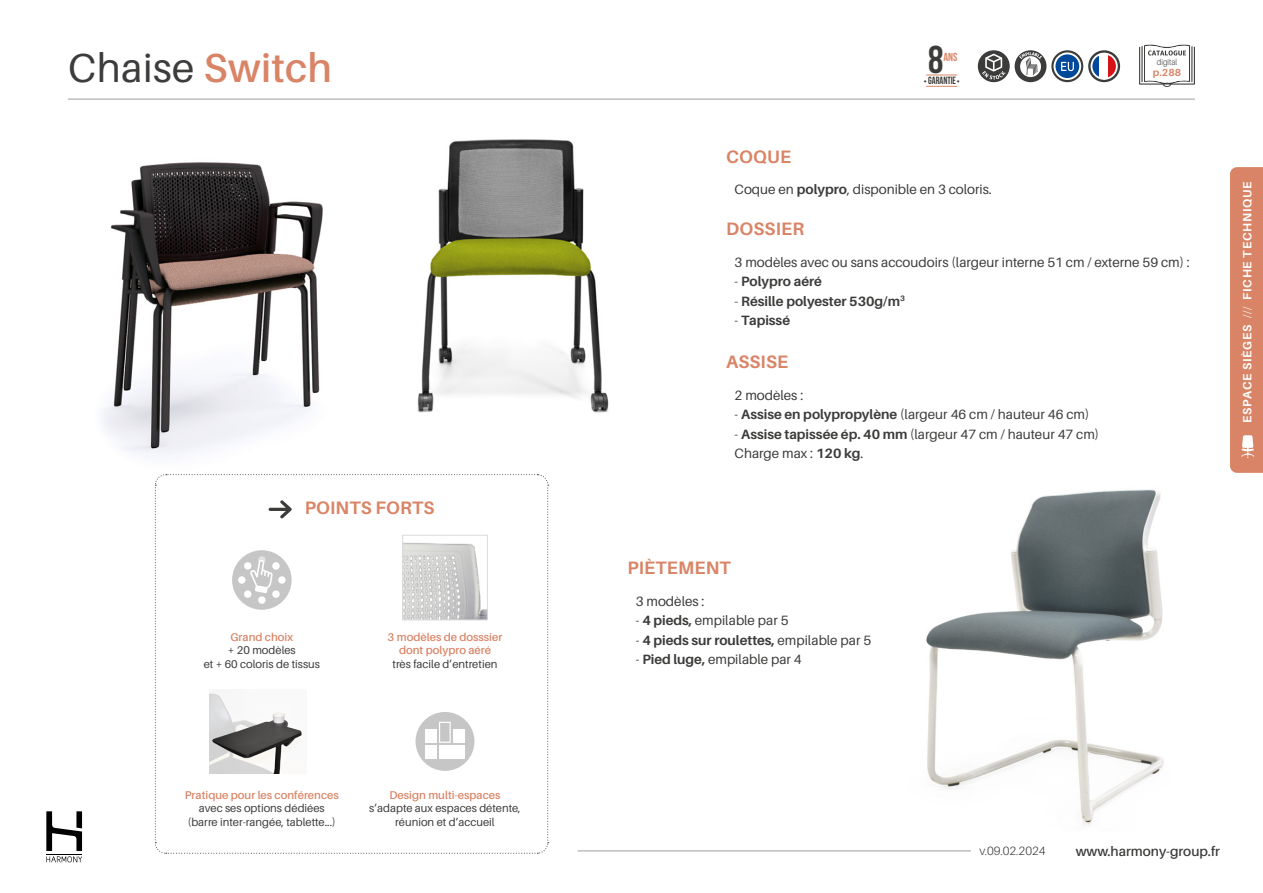
<style>
.page{position:relative;width:1263px;height:893px;background:#fff}
.page>*{position:absolute;margin:0;border:0;box-sizing:border-box;transform-origin:0 0}
.t1{font:40.5px "Aileron";letter-spacing:.01em;color:#3c3c3b}
.t2{font:700 38.7px "Bebas Neue";color:#3c3c3b}
.t3{font:700 18px "Aileron";letter-spacing:.01em;color:#d98466}
.t4{font:13.5px/19.5px "Aileron";color:#3c3c3b}
.t5{font:700 13.5px "Aileron";color:#3c3c3b}
.t6{font:600 13.5px "Aileron";color:#3c3c3b}
.t7{font:700 12px "Aileron";letter-spacing:.06em;color:#fff}
.t8{font:300 12px "Aileron";color:#3c3c3b}
.t9{font:700 11.7px "Bebas Neue";color:#d98567}
.t10{font:11.25px/13.5px "Aileron";color:#3c3c3b;text-align:center}
.t11{font:600 11.25px/13.5px "Aileron";color:#d98466;text-align:center}
.t12{font:700 10.5px "Bebas Neue";color:#3c3c3b;scale:.9 1}
.t13{font:700 10.2px "Aileron";color:#d98466}
.t14{font:300 8.55px "Aileron";color:#3c3c3b;scale:.9 1}
.s1{font-weight:600;color:#d98466}
.s2{font-size:7.5px}
.s3{font-weight:700}
.s4{font-weight:400}
.s5{font-weight:300}
</style>
<div class="page">
<svg style="left:46px;top:811px;width:36px;height:51px"></svg>
<hr style="left:577px;top:851px;width:394px;height:1px;background:#9d9d9c">
<img style="left:926px;top:489px;width:238px;height:337px">
<img style="left:334px;top:98px;width:339px;height:388px">
<img style="left:103px;top:122px;width:295px;height:352px">
<svg style="left:1139px;top:45px;width:56px;height:42px"></svg>
<svg style="left:154px;top:474px;width:395px;height:380px"></svg>
<div style="left:415px;top:712px;width:59px;height:59px;background:#c6c6c6;border-radius:50%"></div>
<div style="left:425px;top:729px;width:11px;height:13px;background:#fff"></div>
<div style="left:425px;top:745px;width:11px;height:13px;background:#fff"></div>
<div style="left:439px;top:722px;width:12px;height:21px;border:1px solid #fff"></div>
<div style="left:439px;top:745px;width:26px;height:13px;background:#fff"></div>
<div style="left:453px;top:729px;width:12px;height:13px;background:#fff"></div>
<hr style="left:926px;top:75px;width:31px;height:1px;background:#d98567">
<hr style="left:926px;top:86px;width:31px;height:1px;background:#d98567">
<svg style="left:978px;top:50px;width:68px;height:32px"></svg>
<svg style="left:1051px;top:50px;width:32px;height:32px"></svg>
<svg style="left:1053px;top:52px;width:28px;height:28px"></svg>
<svg style="left:1061px;top:62px;width:13px;height:9px"></svg>
<svg style="left:1088px;top:50px;width:32px;height:32px"></svg>
<svg style="left:1091px;top:53px;width:8px;height:26px"></svg>
<div style="left:1099px;top:53px;width:10px;height:26px;background:#fff"></div>
<svg style="left:1109px;top:53px;width:8px;height:26px"></svg>
<div style="left:1090px;top:53px;width:28px;height:27px;border:2px solid #fff;border-radius:50%"></div>
<hr style="left:68px;top:99px;width:1127px;height:1px;background:#9d9d9c">
<div style="left:1230px;top:167px;width:33px;height:306px;background:#d98466"></div>
<h1 class="t1" style="left:68px;top:46px;width:266px">Chaise <span class="s1">Switch</span></h1>
<h3 class="t3" style="left:305px;top:497px;width:131px">POINTS FORTS</h3>
<p class="t11" style="left:231px;top:630px;width:64px">Grand choix</p>
<p class="t10" style="left:204px;top:644px;width:118px">+ 20 modèles<br>et + 60 coloris de tissus</p>
<p class="t11" style="left:388px;top:630px;width:116px">3 modèles de dosssier dont polypro aéré</p>
<p class="t10" style="left:392px;top:657px;width:106px">très facile d’entretien</p>
<p class="t11" style="left:185px;top:788px;width:156px">Pratique pour les conférences</p>
<p class="t10" style="left:188px;top:802px;width:149px">avec ses options dédiées (barre inter-rangée, tablette...)</p>
<p class="t11" style="left:390px;top:788px;width:112px">Design multi-espaces</p>
<p class="t10" style="left:369px;top:802px;width:153px">s’adapte aux espaces détente, réunion et d’accueil</p>
<h2 class="t2" style="left:928px;top:38px;width:17px">8</h2>
<p class="t9" style="left:943px;top:51px;width:16px">ANS</p>
<p class="t12" style="left:924px;top:75px;width:42px"><span class="s2">•</span> GARANTIE <span class="s2">•</span></p>
<h3 class="t3" style="left:726px;top:146px;width:66px">COQUE</h3>
<p class="t4" style="left:735px;top:180px;width:259px">Coque en <span class="s3">polypro</span>, disponible en 3 coloris.</p>
<p class="t14" style="left:1157px;top:57px;width:24px">digital</p>
<p class="t13" style="left:1153px;top:67px;width:30px">p.288</p>
<h3 class="t3" style="left:726px;top:219px;width:80px">DOSSIER</h3>
<p class="t4" style="left:735px;top:253px;width:457px">3 modèles avec ou sans accoudoirs (largeur interne 51 cm / externe 59 cm) :</p>
<p class="t5" style="left:735px;top:274px;width:89px"><span class="s4">-</span> Polypro aéré</p>
<p class="t5" style="left:735px;top:294px;width:172px"><span class="s4">-</span> Résille polyester 530g/m<sup>3</sup></p>
<p class="t5" style="left:735px;top:313px;width:57px"><span class="s4">-</span> Tapissé</p>
<h3 class="t3" style="left:726px;top:352px;width:64px">ASSISE</h3>
<p class="t4" style="left:735px;top:385px;width:70px">2 modèles :</p>
<p class="t4" style="left:735px;top:405px;width:356px">- <span class="s3">Assise en polypropylène</span> (largeur 46 cm / hauteur 46 cm)</p>
<p class="t4" style="left:735px;top:424px;width:366px">- <span class="s3">Assise tapissée ép. 40 mm</span> (largeur 47 cm / hauteur 47 cm)<br>Charge max : <span class="s3">120 kg</span>.</p>
<h3 class="t3" style="left:627px;top:558px;width:105px">PIÈTEMENT</h3>
<p class="t4" style="left:636px;top:592px;width:70px">3 modèles :</p>
<p class="t4" style="left:636px;top:611px;width:154px">- <span class="s3">4 pieds,</span> empilable par 5</p>
<p class="t5" style="left:636px;top:633px;width:237px"><span class="s4">-</span> 4 pieds sur roulettes, <span class="s4">empilable par 5</span></p>
<p class="t4" style="left:636px;top:650px;width:167px">- <span class="s3">Pied luge,</span> empilable par 4</p>
<p class="t7" style="left:1240px;top:423px;width:242px;rotate:-90deg">ESPACE SIÈGES <span class="s5">///</span> FICHE TECHNIQUE</p>
<p class="t8" style="left:979px;top:844px;width:68px">v.09.02.2024</p>
<p class="t6" style="left:1076px;top:843px;width:146px">www.harmony-group.fr</p>
</div>
